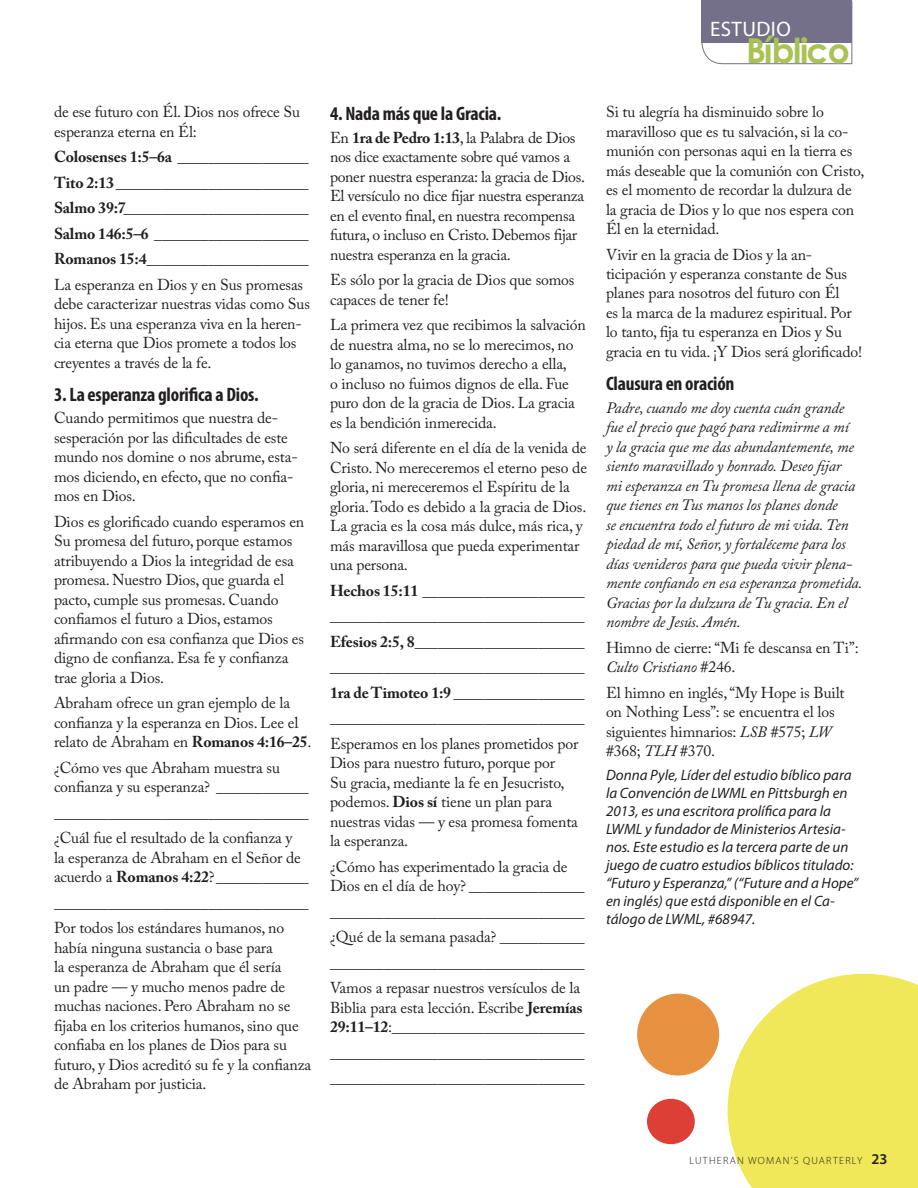
<style>
.page{position:relative;width:918px;height:1188px;background:#fff}
.page>*{position:absolute;margin:0;border:0;box-sizing:border-box;transform-origin:0 0}
.t1{font:700 34.5px "Century Gothic";letter-spacing:-.04em;color:#a8c353}
.t2{font:21px "Myriad Pro";letter-spacing:.02em;color:#fff}
.t3{font:700 condensed 19.5px "Myriad Pro";letter-spacing:-.01em;color:#231f20}
.t4{font:15.75px/19.5px "Adobe Caslon Pro";letter-spacing:-.01em;color:#231f20}
.t5{font:italic 15.75px/19.5px "Adobe Caslon Pro";letter-spacing:-.01em;color:#231f20}
.t6{font:italic 15px/18px "Myriad Pro";color:#231f20}
.t7{font:300 10.5px "Myriad Pro";letter-spacing:.12em;color:#231f20}
.s1{font-weight:700}
.s2{font-style:italic}
.s3{font-weight:600;font-size:15px}
</style>
<div class="page">
<svg style="left:701px;top:0;width:152px;height:64px"></svg>
<svg style="left:728px;top:974px;width:190px;height:214px;background:#f2eb6e"></svg>
<div style="left:637px;top:994px;width:82px;height:82px;background:#e69240;border-radius:50%"></div>
<div style="left:647px;top:1099px;width:48px;height:45px;background:#dd3f37;border-radius:50%"></div>
<p class="t4" style="left:54px;top:102px;width:248px">de ese futuro con Él. Dios nos ofrece Su esperanza eterna en Él:</p>
<p class="t4" style="left:54px;top:144px;width:256px;line-height:25.5px;text-align:justify"><span class="s1">Colosenses 1:5–6a</span> _________________ <span class="s1">Tito 2:13</span>_________________________ <span class="s1">Salmo 39:7</span>________________________ <span class="s1">Salmo 146:5–6</span> ____________________ <span class="s1">Romanos 15:4</span>_____________________ La esperanza en Dios y en Sus promesas</p>
<p class="t4" style="left:54px;top:294px;width:258px">debe caracterizar nuestras vidas como Sus hijos. Es una esperanza viva en la heren&shy;cia eterna que Dios promete a todos los creyentes a través de la fe.</p>
<p class="t3" style="left:54px;top:382px;width:206px">3. La esperanza glorifica a Dios.</p>
<p class="t4" style="left:54px;top:408px;width:245px">Cuando permitimos que nuestra de&shy;sesperación por las dificultades de este mundo nos domine o nos abrume, esta&shy;mos diciendo, en efecto, que no confia&shy;mos en Dios.</p>
<p class="t4" style="left:54px;top:511px;width:252px">Dios es glorificado cuando esperamos en Su promesa del futuro, porque estamos atribuyendo a Dios la integridad de esa promesa. Nuestro Dios, que guarda el pacto, cumple sus promesas. Cuando confiamos el futuro a Dios, estamos afirmando con esa confianza que Dios es digno de confianza. Esa fe y confianza trae gloria a Dios.</p>
<p class="t4" style="left:54px;top:693px;width:259px">Abraham ofrece un gran ejemplo de la confianza y la esperanza en Dios. Lee el relato de Abraham en <span class="s1">Romanos 4:16–25</span>.</p>
<p class="t4" style="left:54px;top:757px;width:256px">¿Cómo ves que Abraham muestra su confianza y su esperanza? ____________</p>
<p class="t4" style="left:54px;top:799px;width:256px;line-height:25.5px">_________________________________ ¿Cuál fue el resultado de la confianza y</p>
<p class="t4" style="left:54px;top:847px;width:256px">la esperanza de Abraham en el Señor de acuerdo a <span class="s1">Romanos 4:22</span>?____________</p>
<p class="t4" style="left:54px;top:889px;width:256px;line-height:25.5px">_________________________________<br>Por todos los estándares humanos, no</p>
<p class="t4" style="left:54px;top:937px;width:259px">había ninguna sustancia o base para<br>la esperanza de Abraham que él sería<br>un padre — y mucho menos padre de muchas naciones. Pero Abraham no se fijaba en los criterios humanos, sino que confiaba en los planes de Dios para su futuro, y Dios acreditó su fe y la confianza de Abraham por justicia.</p>
<h2 class="t2" style="left:710px;top:16px;width:82px">ESTUDIO</h2>
<h1 class="t1" style="left:746px;top:25px;width:105px">Bíblico</h1>
<p class="t3" style="left:330px;top:101px;width:173px">4. Nada más que la Gracia.</p>
<p class="t4" style="left:330px;top:127px;width:257px">En <span class="s1">1ra de Pedro 1:13</span>, la Palabra de Dios nos dice exactamente sobre qué vamos a poner nuestra esperanza: la gracia de Dios.<br>El versículo no dice fijar nuestra esperanza en el evento final, en nuestra recompensa futura, o incluso en Cristo. Debemos fijar nuestra esperanza en la gracia.</p>
<p class="t4" style="left:330px;top:270px;width:246px">Es sólo por la gracia de Dios que somos capaces de tener fe!</p>
<p class="t4" style="left:330px;top:315px;width:257px">La primera vez que recibimos la salvación de nuestra alma, no se lo merecimos, no lo ganamos, no tuvimos derecho a ella,<br>o incluso no fuimos dignos de ella. Fue puro don de la gracia de Dios. La gracia es la bendición inmerecida.</p>
<p class="t4" style="left:330px;top:438px;width:259px">No será diferente en el día de la venida de Cristo. No mereceremos el eterno peso de gloria, ni mereceremos el Espíritu de la gloria. Todo es debido a la gracia de Dios.<br>La gracia es la cosa más dulce, más rica, y más maravillosa que pueda experimentar una persona.</p>
<p class="t4" style="left:330px;top:577px;width:256px;line-height:25.5px;text-align:justify"><span class="s1">Hechos 15:11</span> _____________________ _________________________________ <span class="s1">Efesios 2:5, 8</span>______________________ _________________________________ <span class="s1">1ra de Timoteo 1:9</span> _________________ _________________________________ Esperamos en los planes prometidos por</p>
<p class="t4" style="left:330px;top:753px;width:249px">Dios para nuestro futuro, porque por<br>Su gracia, mediante la fe en Jesucristo, podemos. <span class="s1">Dios sí</span> tiene un plan para nuestras vidas — y esa promesa fomenta la esperanza.</p>
<p class="t4" style="left:330px;top:856px;width:256px">¿Cómo has experimentado la gracia de<br>Dios en el día de hoy? _______________</p>
<p class="t4" style="left:330px;top:898px;width:256px;line-height:25.5px;text-align:justify">_________________________________ ¿Qué de la semana pasada? ___________ _________________________________ Vamos a repasar nuestros versículos de la</p>
<p class="t4" style="left:330px;top:997px;width:256px">Biblia para esta lección. Escribe <span class="s1">Jeremías<br>29:11–12</span>:_________________________</p>
<p class="t4" style="left:330px;top:1039px;width:256px;line-height:25.5px">_________________________________ _________________________________</p>
<p class="t4" style="left:606px;top:102px;width:260px">Si tu alegría ha disminuido sobre lo maravilloso que es tu salvación, si la co&shy;munión con personas aqui en la tierra es más deseable que la comunión con Cristo, es el momento de recordar la dulzura de la gracia de Dios y lo que nos espera con Él en la eternidad.</p>
<p class="t4" style="left:606px;top:244px;width:258px">Vivir en la gracia de Dios y la an&shy;ticipación y esperanza constante de Sus planes para nosotros del futuro con Él<br>es la marca de la madurez espiritual. Por lo tanto, fija tu esperanza en Dios y Su gracia en tu vida. ¡Y Dios será glorificado!</p>
<p class="t3" style="left:606px;top:371px;width:130px">Clausura en oración</p>
<p class="t5" style="left:606px;top:397px;width:258px">Padre, cuando me doy cuenta cuán grande fue el precio que pagó para redimirme a mí<br>y la gracia que me das abundantemente, me siento maravillado y honrado. Deseo fijar<br>mi esperanza en Tu promesa llena de gracia que tienes en Tus manos los planes donde<br>se encuentra todo el futuro de mi vida. Ten piedad de mí, Señor, y fortaléceme para los días venideros para que pueda vivir plena&shy;mente confiando en esa esperanza prometida.<br>Gracias por la dulzura de Tu gracia. En el nombre de Jesús. Amén.</p>
<p class="t4" style="left:606px;top:637px;width:254px">Himno de cierre: “Mi fe descansa en Ti”:<br><span class="s2">Culto Cristiano</span> #246.</p>
<p class="t4" style="left:606px;top:682px;width:240px">El himno en inglés, “My Hope is Built on Nothing Less”: se encuentra el los siguientes himnarios: <span class="s2">LSB</span> #575; <span class="s2">LW </span>#368; <span class="s2">TLH</span> #370.</p>
<p class="t6" style="left:606px;top:766px;width:254px">Donna Pyle, Líder del estudio bíblico para la Convención de LWML en Pittsburgh en 2013, es una escritora prolífica para la LWML y fundador de Ministerios Artesia&shy;nos. Este estudio es la tercera parte de un juego de cuatro estudios bíblicos titulado: “Futuro y Esperanza,” (“Future and a Hope” en inglés) que está disponible en el Ca&shy;tálogo de LWML, #68947.</p>
<p class="t7" style="left:690px;top:1155px;width:199px">LUTHERAN WOMAN’S QUARTERLY <span class="s3">23</span></p>
</div>
